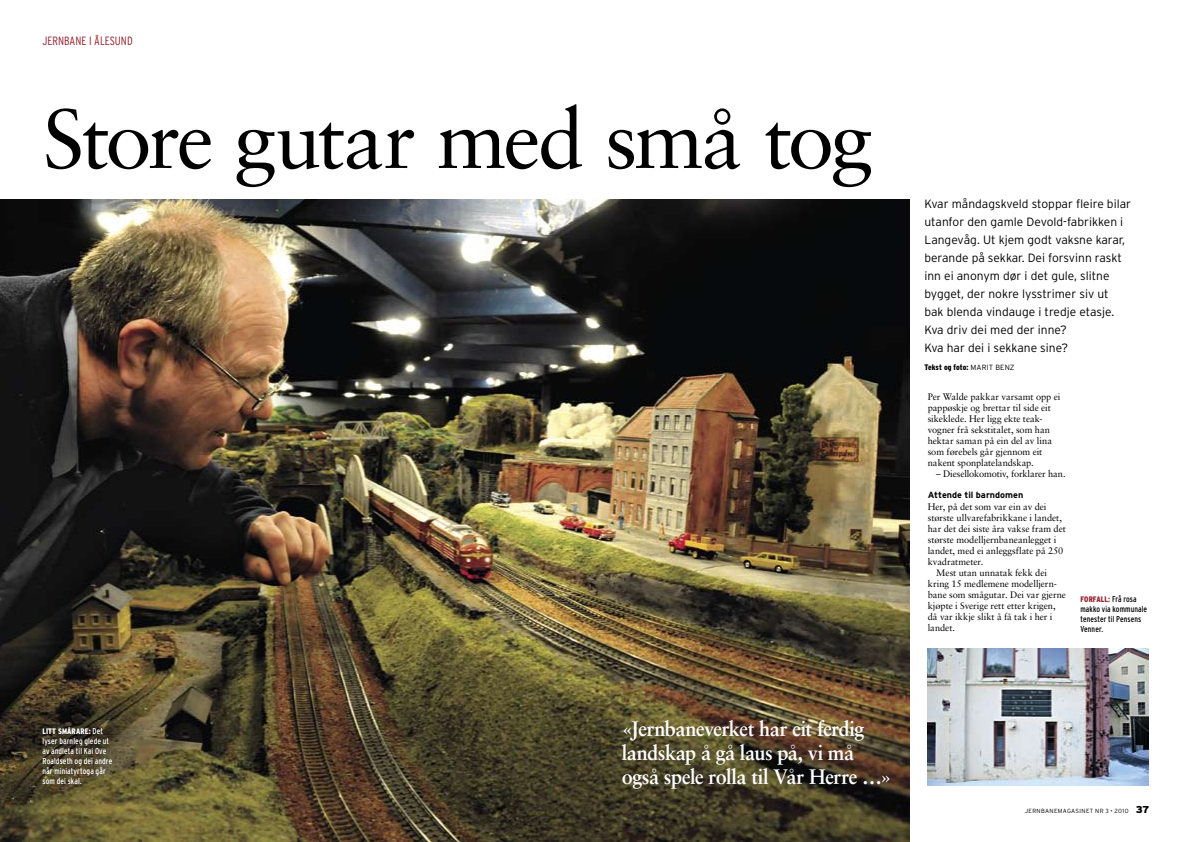
<style>
.page{position:relative;width:1191px;height:842px;background:#fff}
.page>*{position:absolute;margin:0;border:0;box-sizing:border-box;transform-origin:0 0}
.t1{font:83.6px "Sabon";letter-spacing:-.035em;color:#000}
.t2{font:700 21px/24px "Sabon";letter-spacing:-.025em;color:#fff;scale:.95 1}
.t3{font:300 12px/18px "Interstate";color:#000}
.t4{font:300 condensed 12px "Interstate";color:#94212d}
.t5{font:9.5px/11px "Sabon";letter-spacing:-.005em;color:#000}
.t6{font:700 9px "Interstate";color:#000}
.t7{font:condensed 8.5px/10px "Interstate";letter-spacing:.015em;color:#fff;scale:.95 1}
.t8{font:condensed 8.5px/10px "Interstate";letter-spacing:.01em;color:#000;scale:.95 1}
.t9{font:900 condensed 8px "Interstate";letter-spacing:.01em;color:#000}
.t10{font:900 condensed 8px "Interstate";color:#fff;scale:.95 1}
.t11{font:900 condensed 8px "Interstate";color:#94212d;scale:.95 1}
.t12{font:300 7.5px "Interstate";color:#000}
.t13{font:300 6px "Interstate";letter-spacing:.055em;color:#000}
.s1{font-weight:300;font-stretch:normal;font-size:7.5px}
.s2{font-weight:900;font-size:8px;color:#94212d}
.s3{font-weight:900;font-size:8px}
.s4{font-weight:900;font-size:10px}
</style>
<div class="page">
<img style="left:0;top:199px;width:909px;height:643px">
<img style="left:928px;top:648px;width:220px;height:137px">
<p class="t4" style="left:43px;top:34px;width:90px">JERNBANE I ÅLESUND</p>
<h1 class="t1" style="left:43px;top:89px;width:832px">Store gutar med små tog</h1>
<p class="t3" style="left:924px;top:195px;width:208px">Kvar måndagskveld stoppar fleire bilar utanfor den gamle Devold-fabrikken i Langevåg. Ut kjem godt vaksne karar, berande på sekkar. Dei forsvinn raskt inn ei anonym dør i det gule, slitne bygget, der nokre lysstrimer siv ut<br>bak blenda vindauge i tredje etasje.<br>Kva driv dei med der inne?<br>Kva har dei i sekkane sine?</p>
<p class="t9" style="left:924px;top:363px;width:52px">TEKST OG FOTO: <span class="s1">MARIT</span></p>
<p class="t12" style="left:995px;top:363px;width:6px">BEN</p>
<p class="t12" style="left:1010px;top:363px;width:6px">Z</p>
<p class="t5" style="left:927px;top:391px;width:134px">Per Walde pakkar varsamt opp ei pappøskje og brettar til side eit sikeklede. Her ligg ekte teak&shy;vogner frå sekstitalet, som han hektar saman på ein del av lina som førebels går gjennom eit nakent sponplatelandskap.</p>
<p class="t5" style="left:936px;top:468px;width:131px">– Diesellokomotiv, forklarer han.</p>
<p class="t6" style="left:927px;top:490px;width:97px">Attende til barndomen</p>
<p class="t5" style="left:927px;top:501px;width:120px">Her, på det som var ein av dei</p>
<p class="t5" style="left:927px;top:512px;width:136px">største ullvarefabrikkane i landet,</p>
<p class="t5" style="left:927px;top:523px;width:140px">har det dei siste åra vakse fram det</p>
<p class="t5" style="left:927px;top:534px;width:130px">største modelljernbaneanlegget i</p>
<p class="t5" style="left:927px;top:545px;width:137px">landet, med ei anleggsflate på 250</p>
<p class="t5" style="left:927px;top:556px;width:57px">kvadratmeter.</p>
<p class="t5" style="left:936px;top:567px;width:112px">Mest utan unnatak fekk dei</p>
<p class="t5" style="left:927px;top:578px;width:131px">kring 15 medlemene modelljern-</p>
<p class="t5" style="left:927px;top:589px;width:140px">bane som smågutar. Dei var gjerne</p>
<p class="t5" style="left:927px;top:600px;width:129px">kjøpte i Sverige rett etter krigen,</p>
<p class="t5" style="left:927px;top:611px;width:126px">då var ikkje slikt å få tak i her i</p>
<p class="t5" style="left:927px;top:622px;width:29px">landet.</p>
<p class="t8" style="left:1080px;top:594px;width:72px;text-indent:28px"><span class="s2">:</span> Frå rosa makko via kommunale tenester til Pensens<br>Venner.</p>
<p class="t11" style="left:1080px;top:595px;width:10px">FORFALL</p>
<p class="t10" style="left:43px;top:727px;width:9px">LITTSMÅRARE</p>
<p class="t7" style="left:43px;top:726px;width:75px;text-indent:46px"><span class="s3">:</span> Det lyser barnleg glede ut av andleta til Kai Ove<br>Roaldseth og dei andre når miniatyrtoga går som dei skal.</p>
<h2 class="t2" style="left:621px;top:716px;width:286px">«Jernbaneverket har eit ferdig landskap å gå laus på, vi må også spele rolla til Vår Herre …»</h2>
<p class="t13" style="left:1024px;top:807px;width:126px">jernbanemagasinet NR 3 • 2010 <span class="s4">37</span></p>
</div>
